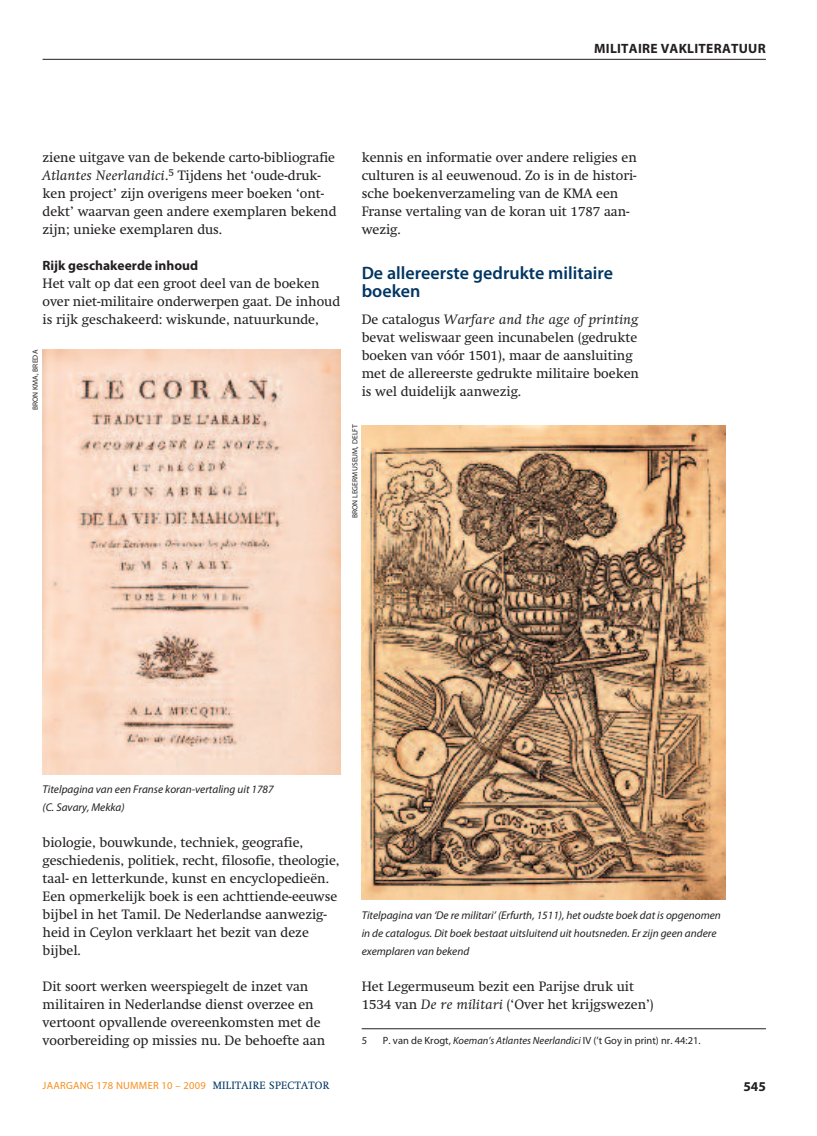
<style>
.page{position:relative;width:817px;height:1136px;background:#fff}
.page>*{position:absolute;margin:0;border:0;box-sizing:border-box;transform-origin:0 0}
.t1{font:600 18px/18px "Myriad Pro";color:#003562}
.t2{font:13.5px/18px "Swift";color:#231f20}
.t3{font:700 13.5px "Myriad Pro";color:#231f20}
.t4{font:700 13.5px "Myriad Pro";letter-spacing:.02em;color:#231f20}
.t5{font:italic 11.25px/18px "Myriad Pro";color:#231f20}
.t6{font:10.5px "Myriad Pro";color:#231f20}
.t7{font:10.5px "Myriad Pro";letter-spacing:.025em;color:#f68f1e}
.t8{font:7.5px "Myriad Pro";letter-spacing:.02em;color:#231f20}
.s1{font-style:italic}
.s2{font-family:"Swift";color:#003562}
</style>
<div class="page">
<hr style="left:43px;top:59px;width:722px;height:1px;background:#231f20">
<hr style="left:361px;top:1028px;width:404px;height:1px;background:#231f20">
<img style="left:43px;top:349px;width:297px;height:425px">
<img style="left:361px;top:425px;width:364px;height:473px">
<p class="t4" style="left:594px;top:43px;width:173px">MILITAIRE VAKLITERATUUR</p>
<p class="t2" style="left:43px;top:150px;width:295px">ziene uitgave van de bekende carto-bibliografie <span class="s1">Atlantes Neerlandici</span>.<sup>5</sup> Tijdens het ‘oude-druk&shy;ken project’ zijn overigens meer boeken ‘ont&shy;dekt’ waarvan geen andere exemplaren bekend zijn; unieke exemplaren dus.</p>
<p class="t3" style="left:43px;top:260px;width:157px">Rijk geschakeerde inhoud</p>
<p class="t2" style="left:43px;top:276px;width:299px">Het valt op dat een groot deel van de boeken over niet-militaire onderwerpen gaat. De inhoud is rijk geschakeerd: wiskunde, natuurkunde,</p>
<p class="t8" style="left:32px;top:410px;width:62px;rotate:-90deg">BRON KMA, BREDA</p>
<p class="t2" style="left:361px;top:150px;width:276px">kennis en informatie over andere religies en culturen is al eeuwenoud. Zo is in de histori&shy;sche boekenverzameling van de KMA een Franse vertaling van de koran uit 1787 aan&shy;wezig.</p>
<h1 class="t1" style="left:361px;top:265px;width:253px">De allereerste gedrukte militaire boeken</h1>
<p class="t2" style="left:361px;top:312px;width:279px">De catalogus <span class="s1">Warfare and the age of printing </span>bevat weliswaar geen incunabelen (gedrukte boeken van vóór 1501), maar de aansluiting met de allereerste gedrukte militaire boeken is wel duidelijk aanwezig.</p>
<p class="t8" style="left:352px;top:518px;width:96px;rotate:-90deg">BRON LEGERMUSEUM, DELFT</p>
<p class="t5" style="left:43px;top:780px;width:233px">Titelpagina van een Franse koran-vertaling uit 1787 (C. Savary, Mekka)</p>
<p class="t2" style="left:43px;top:834px;width:298px">biologie, bouwkunde, techniek, geografie, geschiedenis, politiek, recht, filosofie, theologie, taal- en letterkunde, kunst en encyclopedieën.<br>Een opmerkelijk boek is een achttiende-eeuwse bijbel in het Tamil. De Nederlandse aanwezig&shy;heid in Ceylon verklaart het bezit van deze bijbel.</p>
<p class="t2" style="left:43px;top:978px;width:284px">Dit soort werken weerspiegelt de inzet van militairen in Nederlandse dienst overzee en vertoont opvallende overeenkomsten met de voorbereiding op missies nu. De behoefte aan</p>
<p class="t5" style="left:361px;top:906px;width:360px">Titelpagina van ‘De re militari’ (Erfurth, 1511), het oudste boek dat is opgenomen in de catalogus. Dit boek bestaat uitsluitend uit houtsneden. Er zijn geen andere exemplaren van bekend</p>
<p class="t2" style="left:361px;top:978px;width:293px">Het Legermuseum bezit een Parijse druk uit<br>1534 van <span class="s1">De re militari</span> (‘Over het krijgswezen’)</p>
<p class="t6" style="left:361px;top:1035px;width:7px">5</p>
<p class="t6" style="left:383px;top:1035px;width:319px">P. van de Krogt, <span class="s1">Koeman’s Atlantes Neerlandici</span> IV (’t Goy in print) nr. 44:21.</p>
<p class="t7" style="left:43px;top:1080px;width:288px">JAARGANG 178 NUMMER 10 – 2009 <span class="s2">MILITAIRE SPECTATOR</span></p>
<p class="t3" style="left:743px;top:1081px;width:24px">545</p>
</div>
